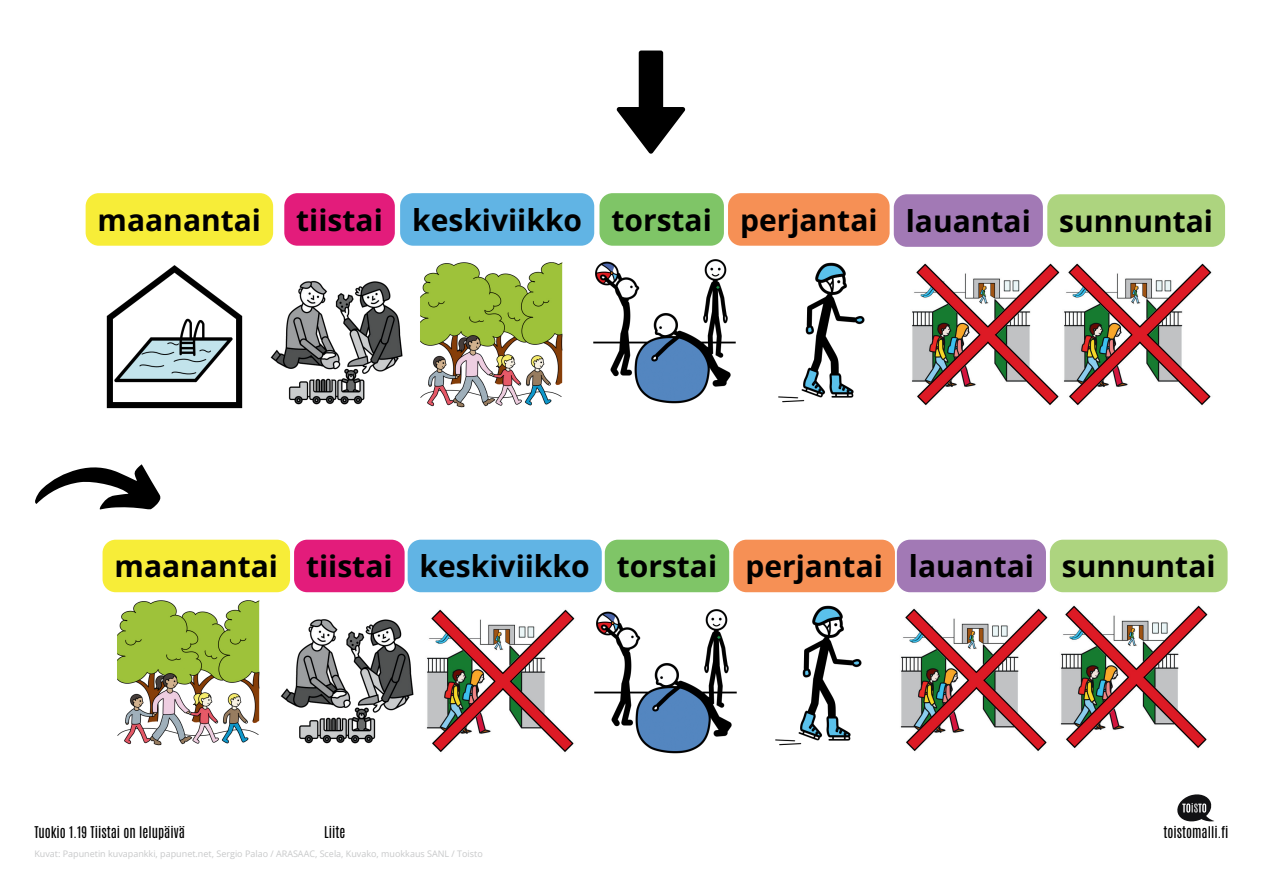
<style>
.page{position:relative;width:1263px;height:894px;background:#fff}
.page>*{position:absolute;margin:0;border:0;box-sizing:border-box;transform-origin:0 0}
.t1{font:700 30px "Open Sans";color:#000}
.t2{font:13.5px "Antonio";color:#000}
.t3{font:9px "Open Sans";color:#c7c8c9}
</style>
<div class="page">
<svg style="left:1177px;top:794px;width:37px;height:27px"></svg>
<img style="left:912px;top:263px;width:148px;height:143px">
<img style="left:1064px;top:263px;width:148px;height:143px">
<img style="left:270px;top:281px;width:133px;height:124px">
<img style="left:420px;top:262px;width:143px;height:146px">
<img style="left:106px;top:265px;width:137px;height:144px">
<img style="left:593px;top:259px;width:143px;height:145px">
<img style="left:1060px;top:605px;width:148px;height:144px">
<img style="left:900px;top:608px;width:148px;height:144px">
<img style="left:426px;top:609px;width:149px;height:143px">
<img style="left:594px;top:609px;width:143px;height:145px">
<img style="left:775px;top:605px;width:87px;height:141px">
<svg style="left:35px;top:464px;width:125px;height:45px"></svg>
<div style="left:86px;top:193px;width:187px;height:53px;background:#f7ed38;border-radius:13px"></div>
<div style="left:284px;top:193px;width:111px;height:53px;background:#e31c7b;border-radius:13px"></div>
<div style="left:400px;top:193px;width:194px;height:53px;background:#61b4e4;border-radius:13px"></div>
<div style="left:599px;top:193px;width:125px;height:53px;background:#7fc567;border-radius:13px"></div>
<div style="left:728px;top:193px;width:162px;height:53px;background:#f69055"></div>
<div style="left:894px;top:194px;width:149px;height:53px;background:#a279b5;border-radius:13px"></div>
<div style="left:1047px;top:194px;width:178px;height:53px;background:#add47f;border-radius:13px"></div>
<div style="left:103px;top:539px;width:187px;height:53px;background:#f7ed38;border-radius:13px"></div>
<div style="left:294px;top:539px;width:111px;height:53px;background:#e31c7b;border-radius:13px"></div>
<div style="left:408px;top:539px;width:194px;height:53px;background:#61b4e4;border-radius:13px"></div>
<div style="left:605px;top:539px;width:124px;height:53px;background:#7fc567;border-radius:13px"></div>
<div style="left:733px;top:539px;width:162px;height:53px;background:#f69055"></div>
<div style="left:897px;top:539px;width:149px;height:53px;background:#a279b5;border-radius:13px"></div>
<div style="left:1050px;top:539px;width:178px;height:53px;background:#add47f;border-radius:13px"></div>
<svg style="left:617px;top:50px;width:68px;height:104px"></svg>
<img style="left:778px;top:262px;width:87px;height:141px">
<img style="left:117px;top:600px;width:143px;height:146px">
<img style="left:280px;top:619px;width:134px;height:125px">
<p class="t1" style="left:98px;top:198px;width:1117px">maanantai tiistai keskiviikko torstai perjantai lauantai sunnuntai</p>
<p class="t1" style="left:115px;top:545px;width:1102px">maanantai tiistai keskiviikko torstai perjantai lauantai sunnuntai</p>
<p class="t2" style="left:34px;top:822px;width:152px">Tuokio 1.19 Tiistai on lelupäivä</p>
<p class="t2" style="left:324px;top:822px;width:23px">Liite</p>
<p class="t3" style="left:34px;top:847px;width:450px">Kuvat: Papunetin kuvapankki, papunet.net, Sergio Palao / ARASAAC, Scela, Kuvako, muokkaus SANL / Toisto</p>
<p class="t2" style="left:1163px;top:822px;width:67px">toistomalli.fi</p>
</div>
